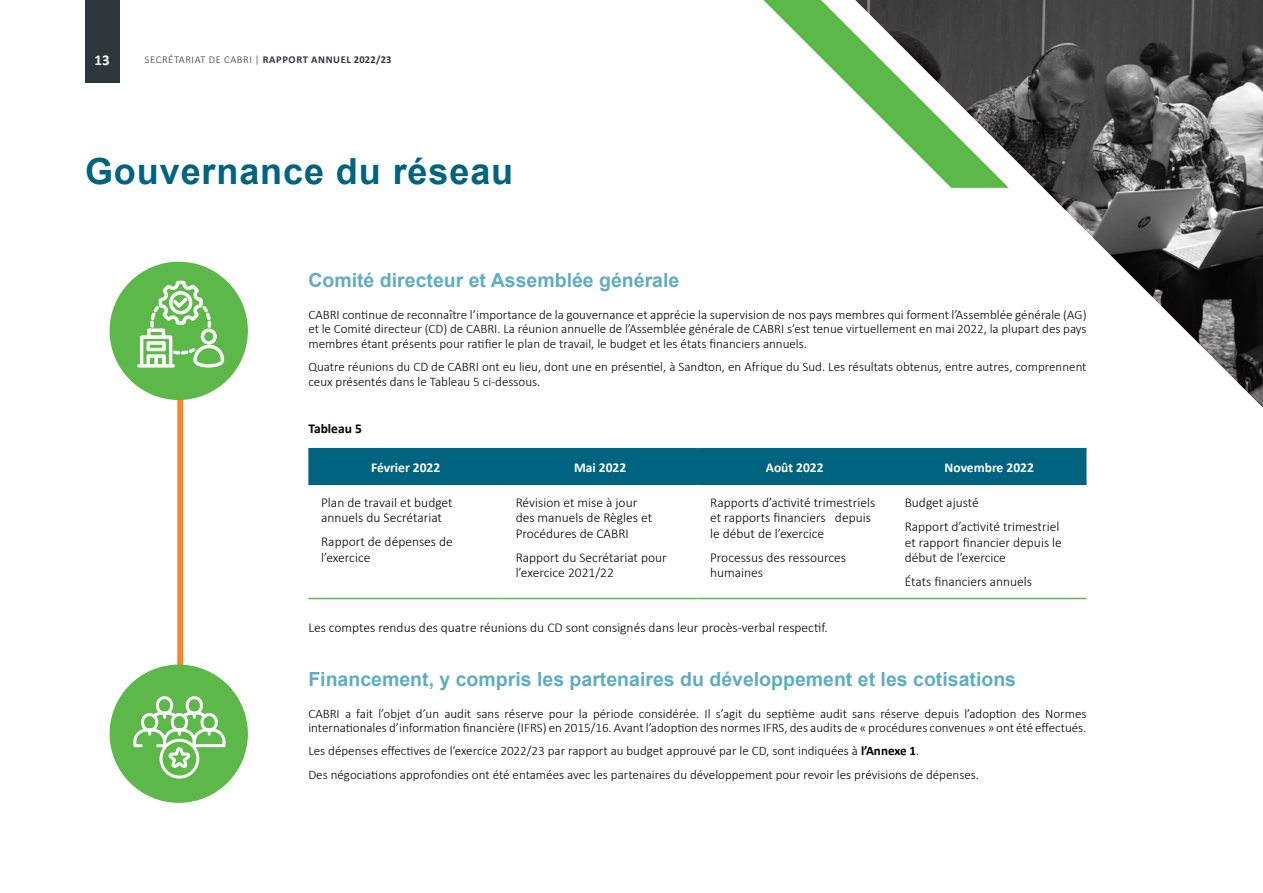
<style>
.page{position:relative;width:1263px;height:893px;background:#fff}
.page>*{position:absolute;margin:0;border:0;box-sizing:border-box;transform-origin:0 0}
.t1{font:700 36px "Arial";letter-spacing:.025em;color:#006380}
.t2{font:700 19.5px "Arial";color:#5eadc0}
.t3{font:700 15px "Calibri";color:#fff}
.t4{font:300 13.5px/15.1px "Calibri";color:#000}
.t5{font:700 13.5px "Calibri";color:#fff}
.t6{font:700 13.5px "Calibri";color:#000}
.t7{font:300 13.05px/14.7px "Calibri";color:#000}
.t8{font:700 10.5px "Calibri";letter-spacing:.06em;color:#2d3739}
.s1{font-weight:300}
.s2{font-weight:700}
</style>
<div class="page">
<div style="left:85px;top:0;width:34px;height:83px;background:#2d3739"></div>
<div style="left:177px;top:367px;width:6px;height:320px;background:#f6862b"></div>
<div style="left:308px;top:449px;width:778px;height:35px;background:#006380"></div>
<svg style="left:308px;top:485px;width:778px;height:113px"></svg>
<hr style="left:308px;top:448px;width:195px;height:1px;background:#006380">
<hr style="left:503px;top:448px;width:194px;height:1px;background:#006380">
<hr style="left:697px;top:448px;width:195px;height:1px;background:#006380">
<hr style="left:892px;top:448px;width:194px;height:1px;background:#006380">
<hr style="left:308px;top:484px;width:195px;height:1px;background:#006380">
<hr style="left:503px;top:484px;width:194px;height:1px;background:#006380">
<hr style="left:697px;top:484px;width:195px;height:1px;background:#006380">
<hr style="left:892px;top:484px;width:194px;height:1px;background:#006380">
<hr style="left:308px;top:598px;width:195px;height:1px;background:#5cb849">
<hr style="left:503px;top:598px;width:194px;height:1px;background:#5cb849">
<hr style="left:697px;top:598px;width:195px;height:1px;background:#5cb849">
<hr style="left:892px;top:598px;width:194px;height:1px;background:#5cb849">
<div style="left:110px;top:262px;width:138px;height:138px;background:#5cb849;border-radius:50%"></div>
<div style="left:110px;top:665px;width:138px;height:138px;background:#5cb849;border-radius:50%"></div>
<img style="left:1009px;top:0;width:254px;height:408px">
<svg style="left:133px;top:696px;width:93px;height:83px"></svg>
<svg style="left:137px;top:280px;width:87px;height:88px"></svg>
<svg style="left:763px;top:0;width:246px;height:188px"></svg>
<p class="t3" style="left:94px;top:50px;width:17px">13</p>
<p class="t8" style="left:145px;top:52px;width:248px"><span class="s1">SECRÉTARIAT DE CABRI |</span> RAPPORT ANNUEL 2022/23</p>
<h1 class="t1" style="left:85px;top:147px;width:430px">Gouvernance du réseau</h1>
<h2 class="t2" style="left:308px;top:267px;width:372px">Comité directeur et Assemblée générale</h2>
<p class="t7" style="left:308px;top:307px;width:780px;text-align:justify">CABRI continue de reconnaître l’importance de la gouvernance et apprécie la supervision de nos pays membres qui forment l’Assemblée générale (AG) et le Comité directeur (CD) de CABRI. La réunion annuelle de l’Assemblée générale de CABRI s’est tenue virtuellement en mai 2022, la plupart des pays membres étant présents pour ratifier le plan de travail, le budget et les états financiers annuels.</p>
<p class="t7" style="left:308px;top:359px;width:780px;line-height:15.1px">Quatre réunions du CD de CABRI ont eu lieu, dont une en présentiel, à Sandton, en Afrique du Sud. Les résultats obtenus, entre autres, comprennent ceux présentés dans le Tableau 5 ci-dessous.</p>
<p class="t6" style="left:308px;top:420px;width:55px">Tableau 5</p>
<p class="t5" style="left:371px;top:458px;width:71px">Février 2022</p>
<p class="t5" style="left:574px;top:458px;width:54px">Mai 2022</p>
<p class="t5" style="left:766px;top:458px;width:59px">Août 2022</p>
<p class="t5" style="left:944px;top:458px;width:91px">Novembre 2022</p>
<p class="t4" style="left:321px;top:495px;width:133px">Plan de travail et budget annuels du Secrétariat</p>
<p class="t4" style="left:321px;top:534px;width:133px">Rapport de dépenses de l’exercice</p>
<p class="t4" style="left:516px;top:495px;width:138px">Révision et mise à jour des manuels de Règles et<br>Procédures de CABRI</p>
<p class="t4" style="left:516px;top:549px;width:153px">Rapport du Secrétariat pour l’exercice 2021/22</p>
<p class="t4" style="left:710px;top:495px;width:167px">Rapports d’activité trimestriels et rapports financiers depuis le début de l’exercice</p>
<p class="t4" style="left:710px;top:549px;width:137px">Processus des ressources humaines</p>
<p class="t4" style="left:905px;top:491px;width:156px;line-height:24.2px">Budget ajusté<br>Rapport d’activité trimestriel</p>
<p class="t4" style="left:905px;top:534px;width:159px">et rapport financier depuis le début de l’exercice</p>
<p class="t4" style="left:905px;top:574px;width:129px">États financiers annuels</p>
<p class="t4" style="left:308px;top:620px;width:521px">Les comptes rendus des quatre réunions du CD sont consignés dans leur procès-verbal respectif.</p>
<h2 class="t2" style="left:308px;top:666px;width:709px">Financement, y compris les partenaires du développement et les cotisations</h2>
<p class="t7" style="left:308px;top:706px;width:780px">CABRI a fait l’objet d’un audit sans réserve pour la période considérée. Il s’agit du septième audit sans réserve depuis l’adoption des Normes internationales d’information financière (IFRS) en 2015/16. Avant l’adoption des normes IFRS, des audits de « procédures convenues » ont été effectués.</p>
<p class="t7" style="left:308px;top:739px;width:672px;line-height:23.7px">Les dépenses effectives de l’exercice 2022/23 par rapport au budget approuvé par le CD, sont indiquées à <span class="s2">l’Annexe 1</span>.<br>Des négociations approfondies ont été entamées avec les partenaires du développement pour revoir les prévisions de dépenses.</p>
</div>
